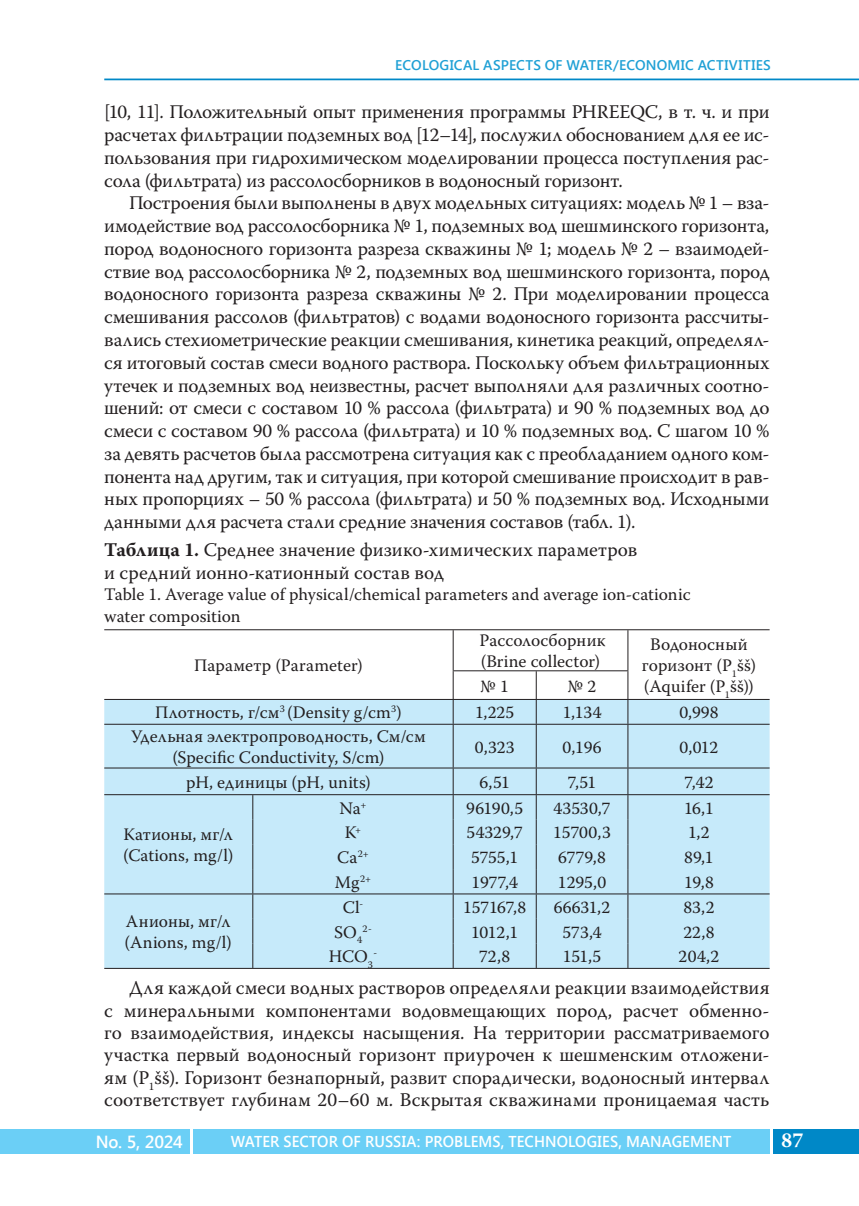
<style>
.page{position:relative;width:859px;height:1206px;background:#fff}
.page>*{position:absolute;margin:0;border:0;box-sizing:border-box;transform-origin:0 0}
.t1{font:700 21px "Warnock Pro";color:#fff}
.t2{font:19.25px/22.4px "Warnock Pro";letter-spacing:-.01em;color:#231f20}
.t3{font:17.5px/21px "Warnock Pro";color:#231f20}
.t4{font:17.5px/21px "Warnock Pro";letter-spacing:.02em;color:#231f20}
.t5{font:600 17.5px "Segoe UI";letter-spacing:-.02em;color:#fff;scale:.96 1}
.t6{font:600 15.75px "Segoe UI";letter-spacing:.005em;color:#fff;scale:.95 1}
.t7{font:600 14px "Segoe UI";letter-spacing:.015em;color:#1fa0d5}
.t8{font:10.15px "Warnock Pro";color:#231f20}
.s1{font-weight:700}
</style>
<div class="page">
<div style="left:193px;top:1128px;width:576px;height:25px;background:#6bcff6"></div>
<div style="left:772px;top:1128px;width:86px;height:25px;background:#0088c7"></div>
<div style="left:0;top:1128px;width:189px;height:25px;background:#6bcff6"></div>
<hr style="left:104px;top:79px;width:754px;height:1px;background:#0088c7">
<div style="left:104px;top:700px;width:665px;height:268px;background:#c6eafa"></div>
<hr style="left:104px;top:629px;width:665px;height:1px;background:#231f20">
<hr style="left:452px;top:670px;width:176px;height:1px;background:#231f20">
<hr style="left:104px;top:699px;width:665px;height:1px;background:#231f20">
<hr style="left:104px;top:723px;width:665px;height:1px;background:#231f20">
<hr style="left:104px;top:767px;width:665px;height:1px;background:#231f20">
<hr style="left:104px;top:794px;width:665px;height:1px;background:#231f20">
<hr style="left:104px;top:893px;width:665px;height:1px;background:#231f20">
<hr style="left:104px;top:968px;width:665px;height:1px;background:#231f20">
<hr style="left:452px;top:630px;width:1px;height:40px;background:#231f20">
<hr style="left:627px;top:630px;width:1px;height:40px;background:#231f20">
<svg style="left:452px;top:671px;width:1px;height:52px"></svg>
<svg style="left:535px;top:671px;width:1px;height:52px"></svg>
<svg style="left:627px;top:671px;width:1px;height:52px"></svg>
<hr style="left:452px;top:724px;width:1px;height:43px;background:#231f20">
<hr style="left:535px;top:724px;width:1px;height:43px;background:#231f20">
<hr style="left:627px;top:724px;width:1px;height:43px;background:#231f20">
<svg style="left:252px;top:795px;width:1px;height:173px"></svg>
<svg style="left:452px;top:768px;width:1px;height:200px"></svg>
<svg style="left:535px;top:768px;width:1px;height:200px"></svg>
<svg style="left:627px;top:768px;width:1px;height:200px"></svg>
<p class="t7" style="left:395px;top:55px;width:377px">ECOLOGICAL ASPECTS OF WATER/ECONOMIC ACTIVITIES</p>
<p class="t2" style="left:104px;top:102px;width:666px">[10, 11]. Положительный опыт применения программы PHREEQC, в т. ч. и при</p>
<p class="t2" style="left:104px;top:125px;width:666px">расчетах фильтрации подземных вод [12–14], послужил обоснованием для ее ис-</p>
<p class="t2" style="left:104px;top:148px;width:666px">пользования при гидрохимическом моделировании процесса поступления рас-</p>
<p class="t2" style="left:104px;top:171px;width:520px">сола (фильтрата) из рассолосборников в водоносный горизонт.</p>
<p class="t2" style="left:129px;top:194px;width:642px">Построения были выполнены в двух модельных ситуациях: модель № 1 – вза-</p>
<p class="t2" style="left:104px;top:216px;width:666px">имодействие вод рассолосборника № 1, подземных вод шешминского горизонта,</p>
<p class="t2" style="left:104px;top:239px;width:666px">пород водоносного горизонта разреза скважины № 1; модель № 2 – взаимодей-</p>
<p class="t2" style="left:104px;top:262px;width:666px">ствие вод рассолосборника № 2, подземных вод шешминского горизонта, пород</p>
<p class="t2" style="left:104px;top:285px;width:666px">водоносного горизонта разреза скважины № 2. При моделировании процесса</p>
<p class="t2" style="left:104px;top:307px;width:666px">смешивания рассолов (фильтратов) с водами водоносного горизонта рассчиты-</p>
<p class="t2" style="left:104px;top:330px;width:666px">вались стехиометрические реакции смешивания, кинетика реакций, определял-</p>
<p class="t2" style="left:104px;top:353px;width:666px">ся итоговый состав смеси водного раствора. Поскольку объем фильтрационных</p>
<p class="t2" style="left:104px;top:376px;width:666px">утечек и подземных вод неизвестны, расчет выполняли для различных соотно-</p>
<p class="t2" style="left:104px;top:398px;width:666px">шений: от смеси с составом 10 % рассола (фильтрата) и 90 % подземных вод до</p>
<p class="t2" style="left:104px;top:421px;width:666px">смеси с составом 90 % рассола (фильтрата) и 10 % подземных вод. С шагом 10 %</p>
<p class="t2" style="left:104px;top:444px;width:666px">за девять расчетов была рассмотрена ситуация как с преобладанием одного ком-</p>
<p class="t2" style="left:104px;top:467px;width:666px">понента над другим, так и ситуация, при которой смешивание происходит в рав-</p>
<p class="t2" style="left:104px;top:489px;width:666px">ных пропорциях – 50 % рассола (фильтрата) и 50 % подземных вод. Исходными</p>
<p class="t2" style="left:104px;top:512px;width:532px">данными для расчета стали средние значения составов (табл. 1).</p>
<p class="t2" style="left:104px;top:540px;width:534px"><span class="s1">Таблица 1.</span> Среднее значение физико-химических параметров и средний ионно-катионный состав вод</p>
<p class="t3" style="left:104px;top:584px;width:587px;line-height:22.8px">Table 1. Average value of physical/chemical parameters and average ion-cationic water composition</p>
<p class="t3" style="left:194px;top:656px;width:170px">Параметр (Parameter)</p>
<p class="t3" style="left:479px;top:631px;width:128px">Рассолосборник (Brine collector)</p>
<p class="t3" style="left:641px;top:635px;width:116px;text-align:center">Водоносный горизонт (P<sub>1</sub>šš) (Aquifer (P<sub>1</sub>šš))</p>
<p class="t3" style="left:480px;top:677px;width:30px">№ 1</p>
<p class="t3" style="left:567px;top:677px;width:30px">№ 2</p>
<p class="t3" style="left:155px;top:703px;width:248px">Плотность, г/см<sup>3</sup> (Density g/cm<sup>3</sup>)</p>
<p class="t3" style="left:475px;top:703px;width:41px">1,225</p>
<p class="t3" style="left:562px;top:703px;width:40px">1,134</p>
<p class="t3" style="left:679px;top:703px;width:41px">0,998</p>
<p class="t3" style="left:131px;top:727px;width:296px;text-align:center">Удельная электропроводность, См/см (Specific Conductivity, S/cm)</p>
<p class="t3" style="left:474px;top:738px;width:41px">0,323</p>
<p class="t3" style="left:562px;top:738px;width:40px">0,196</p>
<p class="t3" style="left:679px;top:738px;width:40px">0,012</p>
<p class="t4" style="left:186px;top:773px;width:186px">pH, единицы (pH, units)</p>
<p class="t3" style="left:479px;top:773px;width:32px">6,51</p>
<p class="t3" style="left:567px;top:773px;width:30px">7,51</p>
<p class="t3" style="left:684px;top:773px;width:30px">7,42</p>
<p class="t3" style="left:123px;top:825px;width:112px">Катионы, мг/л (Cations, mg/l)</p>
<p class="t3" style="left:339px;top:799px;width:28px">Na<sup>+</sup></p>
<p class="t3" style="left:466px;top:799px;width:58px">96190,5</p>
<p class="t3" style="left:553px;top:799px;width:58px">43530,7</p>
<p class="t3" style="left:684px;top:799px;width:31px">16,1</p>
<p class="t3" style="left:344px;top:823px;width:18px">K<sup>+</sup></p>
<p class="t3" style="left:466px;top:823px;width:58px">54329,7</p>
<p class="t3" style="left:553px;top:823px;width:59px">15700,3</p>
<p class="t3" style="left:688px;top:823px;width:23px">1,2</p>
<p class="t3" style="left:337px;top:848px;width:33px">Ca<sup>2+</sup></p>
<p class="t3" style="left:471px;top:848px;width:49px">5755,1</p>
<p class="t3" style="left:558px;top:848px;width:49px">6779,8</p>
<p class="t3" style="left:684px;top:848px;width:31px">89,1</p>
<p class="t3" style="left:335px;top:873px;width:38px">Mg<sup>2+</sup></p>
<p class="t3" style="left:471px;top:873px;width:48px">1977,4</p>
<p class="t3" style="left:557px;top:873px;width:50px">1295,0</p>
<p class="t3" style="left:683px;top:873px;width:31px">19,8</p>
<p class="t3" style="left:342px;top:898px;width:22px">Cl<sup>-</sup></p>
<p class="t3" style="left:463px;top:898px;width:65px">157167,8</p>
<p class="t3" style="left:553px;top:898px;width:58px">66631,2</p>
<p class="t3" style="left:683px;top:898px;width:32px">83,2</p>
<p class="t3" style="left:334px;top:922px;width:30px">SO<sub>4</sub></p>
<p class="t8" style="left:362px;top:924px;width:11px">2-</p>
<p class="t3" style="left:471px;top:922px;width:48px">1012,1</p>
<p class="t3" style="left:562px;top:922px;width:41px">573,4</p>
<p class="t3" style="left:683px;top:922px;width:33px">22,8</p>
<p class="t3" style="left:329px;top:947px;width:46px">HCO<sub>3</sub></p>
<p class="t8" style="left:373px;top:949px;width:5px">-</p>
<p class="t3" style="left:479px;top:947px;width:33px">72,8</p>
<p class="t3" style="left:562px;top:947px;width:40px">151,5</p>
<p class="t3" style="left:678px;top:947px;width:42px">204,2</p>
<p class="t2" style="left:104px;top:978px;width:666px;text-align:justify;text-indent:25px">Для каждой смеси водных растворов определяли реакции взаимодействия с минеральными компонентами водовмещающих пород, расчет обменно&shy;го взаимодействия, индексы насыщения. На территории рассматриваемого участка первый водоносный горизонт приурочен к шешменским отложени&shy;ям (P<sub>1</sub>šš). Горизонт безнапорный, развит спорадически, водоносный интервал соответствует глубинам 20–60 м. Вскрытая скважинами проницаемая часть</p>
<p class="t4" style="left:125px;top:912px;width:109px">Анионы, мг/л (Anions, mg/l)</p>
<p class="t5" style="left:96px;top:1128px;width:92px">No. 5, 2024</p>
<p class="t6" style="left:231px;top:1129px;width:528px">WATER SECTOR OF RUSSIA: PROBLEMS, TECHNOLOGIES, MANAGEMENT</p>
<p class="t1" style="left:780px;top:1132px;width:24px">87</p>
</div>
